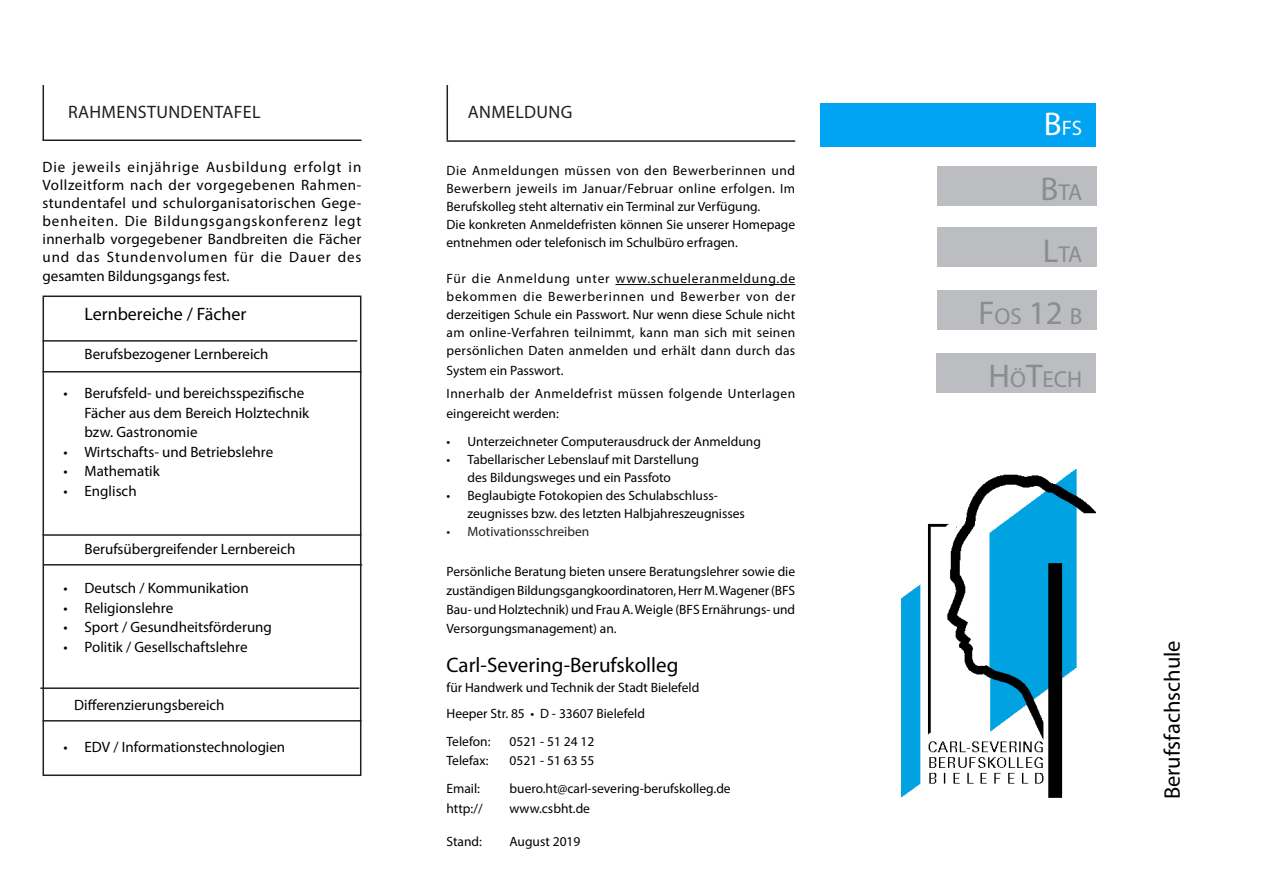
<style>
.page{position:relative;width:1263px;height:893px;background:#fff}
.page>*{position:absolute;margin:0;border:0;box-sizing:border-box;transform-origin:0 0}
.Überschrift{font:33px "Myriad Pro";color:#8a8c8f}
.Überschrift-2{font:23.1px "Myriad Pro";letter-spacing:-.04em;color:#8a8c8f}
.t1{font:22.5px "Myriad Pro";color:#000}
.t2{font:21px "Myriad Pro";color:#000}
.Überschrift-3{font:21px "Myriad Pro";color:#fff}
.Überschrift-4{font:18px "Myriad Pro";letter-spacing:.02em;color:#231f20}
.t3{font:18px "Myriad Pro";color:#000}
.t4{font:15px/18px "Myriad Pro";color:#000;text-align:justify}
.t5{font:13.5px/18px "Myriad Pro";color:#000;text-align:justify}
.t6{font:13.5px/19.5px "Myriad Pro";letter-spacing:.035em;color:#000}
.t7{font:13.5px "Myriad Pro";color:#231f20}
.s1{font-size:33px}
.s2{font-size:23.1px}
</style>
<div class="page">
<div style="left:821px;top:103px;width:275px;height:44px;background:#00a4f2"></div>
<hr style="left:43px;top:85px;width:1px;height:55px;background:#231f20">
<hr style="left:43px;top:140px;width:318px;height:1px;background:#231f20">
<div style="left:43px;top:296px;width:318px;height:480px;border:2px solid #231f20"></div>
<hr style="left:43px;top:340px;width:314px;height:2px;background:#231f20">
<hr style="left:43px;top:371px;width:318px;height:1px;background:#231f20">
<hr style="left:43px;top:534px;width:318px;height:2px;background:#231f20">
<hr style="left:43px;top:564px;width:319px;height:2px;background:#231f20">
<hr style="left:40px;top:687px;width:319px;height:2px;background:#231f20">
<hr style="left:43px;top:720px;width:318px;height:2px;background:#231f20">
<hr style="left:446px;top:85px;width:2px;height:55px;background:#231f20">
<hr style="left:446px;top:140px;width:349px;height:2px;background:#231f20">
<hr style="left:615px;top:284px;width:180px;height:1px;background:#000">
<div style="left:936px;top:353px;width:160px;height:39px;background:#bcbdc0"></div>
<div style="left:936px;top:227px;width:160px;height:40px;background:#bcbdc0"></div>
<div style="left:936px;top:166px;width:160px;height:40px;background:#bcbdc0"></div>
<div style="left:936px;top:290px;width:160px;height:39px;background:#bcbdc0"></div>
<img style="left:902px;top:469px;width:194px;height:329px">
<p class="Überschrift-4" style="left:68px;top:100px;width:194px">RAHMENSTUNDENTAFEL</p>
<p class="t4" style="left:43px;top:158px;width:320px">Die jeweils einjährige Ausbildung erfolgt in Vollzeitform nach der vorgegebenen Rahmen&shy;stundentafel und schulorganisatorischen Gege&shy;benheiten. Die Bildungsgangskonferenz legt innerhalb vorgegebener Bandbreiten die Fächer und das Stundenvolumen für die Dauer des</p>
<p class="t4" style="left:43px;top:267px;width:189px">gesamten Bildungsgangs fest.</p>
<p class="t3" style="left:84px;top:303px;width:163px">Lernbereiche / Fächer</p>
<p class="t4" style="left:85px;top:345px;width:186px">Berufsbezogener Lernbereich</p>
<p class="t4" style="left:64px;top:384px;width:242px">• Berufsfeld- und bereichsspezifische</p>
<p class="t4" style="left:85px;top:404px;width:226px">Fächer aus dem Bereich Holztechnik</p>
<p class="t4" style="left:85px;top:423px;width:114px">bzw. Gastronomie</p>
<p class="t4" style="left:64px;top:443px;width:211px">• Wirtschafts- und Betriebslehre</p>
<p class="t4" style="left:64px;top:462px;width:98px">• Mathematik</p>
<p class="t4" style="left:64px;top:482px;width:75px">• Englisch</p>
<p class="t4" style="left:85px;top:540px;width:212px">Berufsübergreifender Lernbereich</p>
<p class="t4" style="left:64px;top:579px;width:187px">• Deutsch / Kommunikation</p>
<p class="t4" style="left:64px;top:599px;width:111px">• Religionslehre</p>
<p class="t4" style="left:64px;top:618px;width:210px">• Sport / Gesundheitsförderung</p>
<p class="t4" style="left:64px;top:638px;width:186px">• Politik / Gesellschaftslehre</p>
<p class="t4" style="left:74px;top:696px;width:152px">Differenzierungsbereich</p>
<p class="t4" style="left:64px;top:737px;width:223px">• EDV / Informationstechnologien</p>
<p class="Überschrift-4" style="left:468px;top:100px;width:106px">ANMELDUNG</p>
<p class="t5" style="left:446px;top:161px;width:350px">Die Anmeldungen müssen von den Bewerberinnen und Bewerbern jeweils im Januar/Februar online erfolgen. Im Berufskolleg steht alternativ ein Terminal zur Verfügung.</p>
<p class="t5" style="left:446px;top:215px;width:350px">Die konkreten Anmeldefristen können Sie unserer Homepage entnehmen oder telefonisch im Schulbüro erfragen.</p>
<p class="t5" style="left:446px;top:269px;width:350px">Für die Anmeldung unter www.schueleranmeldung.de bekommen die Bewerberinnen und Bewerber von der derzeitigen Schule ein Passwort. Nur wenn diese Schule nicht am online-Verfahren teilnimmt, kann man sich mit seinen persönlichen Daten anmelden und erhält dann durch das</p>
<p class="t5" style="left:446px;top:361px;width:118px">System ein Passwort.</p>
<p class="t6" style="left:446px;top:384px;width:350px">Innerhalb der Anmeldefrist müssen folgende Unterlagen eingereicht werden:</p>
<p class="t5" style="left:446px;top:433px;width:316px">• Unterzeichneter Computerausdruck der Anmeldung</p>
<p class="t5" style="left:446px;top:451px;width:254px;text-align:center">• Tabellarischer Lebenslauf mit Darstellung des Bildungsweges und ein Passfoto</p>
<p class="t5" style="left:467px;top:487px;width:279px;text-indent:-21px">• Beglaubigte Fotokopien des Schulabschluss&shy;zeugnisses bzw. des letzten Halbjahreszeugnisses</p>
<p class="t7" style="left:446px;top:524px;width:144px">• Motivationsschreiben</p>
<p class="t5" style="left:446px;top:562px;width:350px;line-height:19px">Persönliche Beratung bieten unsere Beratungslehrer sowie die zuständigen Bildungsgangkoordinatoren,Herr M.Wagener(BFS Bau- und Holztechnik) und Frau A.Weigle (BFS Ernährungs- und Versorgungsmanagement) an.</p>
<p class="t2" style="left:446px;top:652px;width:233px">Carl-Severing-Berufskolleg</p>
<p class="t5" style="left:446px;top:678px;width:254px">für Handwerk und Technik der Stadt Bielefeld</p>
<p class="t5" style="left:446px;top:704px;width:200px">Heeper Str. 85 • D - 33607 Bielefeld</p>
<p class="t5" style="left:446px;top:732px;width:45px">Telefon:</p>
<p class="t5" style="left:509px;top:732px;width:86px">0521 - 51 24 12</p>
<p class="t5" style="left:446px;top:751px;width:43px">Telefax:</p>
<p class="t5" style="left:509px;top:751px;width:86px">0521 - 51 63 55</p>
<p class="t5" style="left:446px;top:779px;width:35px">Email:</p>
<p class="t5" style="left:509px;top:779px;width:223px">buero.ht@carl-severing-berufskolleg.de</p>
<p class="t5" style="left:446px;top:799px;width:38px">http://</p>
<p class="t5" style="left:509px;top:799px;width:82px">www.csbht.de</p>
<p class="t5" style="left:446px;top:832px;width:37px">Stand:</p>
<p class="t5" style="left:509px;top:832px;width:72px">August 2019</p>
<p class="Überschrift-3" style="left:1044px;top:115px;width:40px"><span class="s1">B</span>FS</p>
<p class="Überschrift-2" style="left:1040px;top:178px;width:43px"><span class="s1">B</span>TA</p>
<p class="Überschrift-2" style="left:1043px;top:240px;width:41px"><span class="s1">L</span>TA</p>
<p class="Überschrift" style="left:978px;top:293px;width:103px">F<span class="s2">OS</span> 12 <span class="s2">B</span></p>
<p class="Überschrift-2" style="left:989px;top:365px;width:92px"><span class="s1">H</span>Ö<span class="s1">T</span>ECH</p>
<p class="t1" style="left:1158px;top:799px;width:161px;rotate:-90deg">Berufsfachschule</p>
</div>
